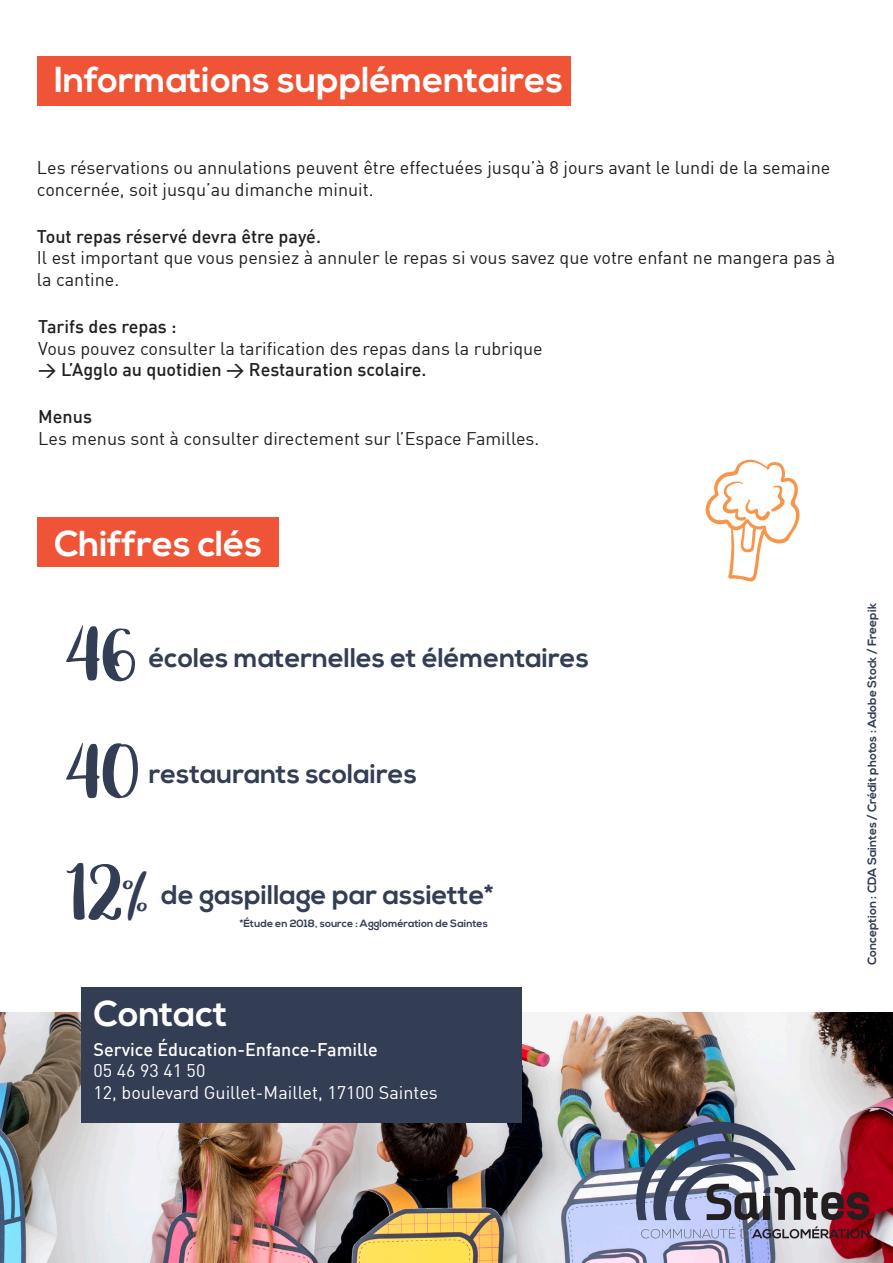
<style>
.page{position:relative;width:893px;height:1263px;background:#fff}
.page>*{position:absolute;margin:0;border:0;box-sizing:border-box;transform-origin:0 0}
.t1{font:60px "Great Wishes";color:#333d54}
.t2{font:700 36px "Nexa";color:#fff}
.t3{font:700 27px "Nexa";color:#333d54}
.t4{font:18px/21.6px "DIN";color:#231f20}
.t5{font:500 18px "DIN";color:#231f20}
.t6{font:18px "DIN";color:#fff}
.t7{font:500 18px "DIN";color:#fff}
.t8{font:700 12px "Nexa";color:#333d54}
.t9{font:700 10.5px "Nexa";color:#333d54}
.s1{font-size:36px}
</style>
<div class="page">
<img style="left:0;top:1012px;width:893px;height:251px">
<div style="left:37px;top:56px;width:534px;height:50px;background:#f05436"></div>
<div style="left:81px;top:987px;width:441px;height:136px;background:#333d54"></div>
<div style="left:37px;top:518px;width:241px;height:49px;background:#f05436"></div>
<svg style="left:705px;top:459px;width:95px;height:122px"></svg>
<svg style="left:641px;top:1226px;width:228px;height:13px;background:#9d8fa9"></svg>
<img style="left:629px;top:1111px;width:240px;height:109px">
<p class="t2" style="left:54px;top:59px;width:511px">Informations supplémentaires</p>
<p class="t4" style="left:37px;top:156px;width:795px">Les réservations ou annulations peuvent être effectuées jusqu’à 8 jours avant le lundi de la semaine concernée, soit jusqu’au dimanche minuit.</p>
<p class="t5" style="left:37px;top:225px;width:286px">Tout repas réservé devra être payé.</p>
<p class="t4" style="left:37px;top:247px;width:800px">Il est important que vous pensiez à annuler le repas si vous savez que votre enfant ne mangera pas à la cantine.</p>
<p class="t5" style="left:38px;top:315px;width:140px">Tarifs des repas :</p>
<p class="t4" style="left:38px;top:337px;width:506px">Vous pouvez consulter la tarification des repas dans la rubrique</p>
<p class="t5" style="left:38px;top:358px;width:390px">&gt; L’Agglo au quotidien &gt; Restauration scolaire.</p>
<p class="t5" style="left:38px;top:405px;width:55px">Menus</p>
<p class="t4" style="left:38px;top:427px;width:503px">Les menus sont à consulter directement sur l’Espace Familles.</p>
<p class="t2" style="left:54px;top:523px;width:210px">Chiffres clés</p>
<p class="t1" style="left:66px;top:625px;width:73px">46</p>
<p class="t3" style="left:149px;top:642px;width:442px">écoles maternelles et élémentaires</p>
<p class="t1" style="left:66px;top:743px;width:75px">40</p>
<p class="t3" style="left:149px;top:758px;width:270px">restaurants scolaires</p>
<p class="t1" style="left:66px;top:864px;width:85px">12<span class="s1">%</span></p>
<p class="t3" style="left:161px;top:879px;width:334px">de gaspillage par assiette*</p>
<p class="t9" style="left:240px;top:917px;width:249px">*Étude en 2018, source : Agglomération de Saintes</p>
<p class="t2" style="left:94px;top:993px;width:135px">Contact</p>
<p class="t7" style="left:94px;top:1037px;width:286px">Service Éducation-Enfance-Famille</p>
<p class="t6" style="left:94px;top:1059px;width:113px">05 46 93 41 50</p>
<p class="t6" style="left:94px;top:1081px;width:346px">12, boulevard Guillet-Maillet, 17100 Saintes</p>
<p class="t8" style="left:865px;top:965px;width:363px;rotate:-90deg">Conception : CDA Saintes / Crédit photos : Adobe Stock / Freepik</p>
</div>
